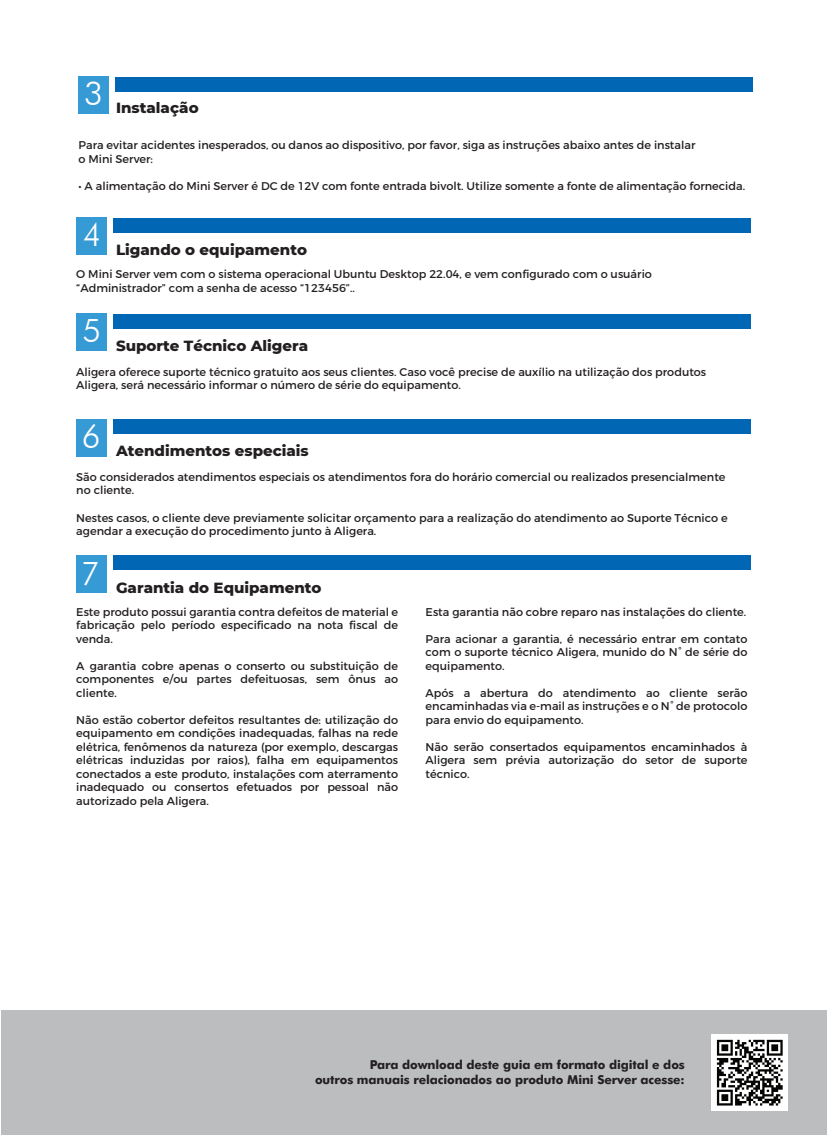
<style>
.page{position:relative;width:827px;height:1135px;background:#fff}
.page>*{position:absolute;margin:0;border:0;box-sizing:border-box;transform-origin:0 0}
.t1{font:300 32.62px "Futura BT";color:#fff}
.t2{font:800 15px "Montserrat";color:#231f20}
.t3{font:700 12.25px/14.8px "Futura BT";letter-spacing:-.01em;color:#231f20;text-align:right}
.t4{font:11.25px/13.5px "Montserrat";color:#231f20;text-align:justify}
</style>
<div class="page">
<div style="left:76px;top:218px;width:31px;height:37px;background:#369ad5"></div>
<div style="left:113px;top:218px;width:637px;height:15px;background:#0166b3"></div>
<div style="left:76px;top:314px;width:31px;height:37px;background:#369ad5"></div>
<div style="left:113px;top:314px;width:637px;height:15px;background:#0166b3"></div>
<div style="left:76px;top:419px;width:31px;height:37px;background:#369ad5"></div>
<div style="left:113px;top:419px;width:637px;height:15px;background:#0166b3"></div>
<div style="left:76px;top:555px;width:31px;height:38px;background:#369ad5"></div>
<div style="left:113px;top:555px;width:637px;height:15px;background:#0166b3"></div>
<div style="left:78px;top:76px;width:31px;height:37px;background:#369ad5"></div>
<div style="left:115px;top:77px;width:638px;height:15px;background:#0166b3"></div>
<div style="left:1px;top:1010px;width:826px;height:125px;background:#bbbdbf"></div>
<div style="left:711px;top:1034px;width:77px;height:77px;background:#fff"></div>
<svg style="left:717px;top:1040px;width:65px;height:65px"></svg>
<h2 class="t2" style="left:84px;top:97px;width:116px"><sup>3</sup> Instalação</h2>
<p class="t4" style="left:78px;top:139px;width:618px">Para evitar acidentes inesperados, ou danos ao dispositivo, por favor, siga as instruções abaixo antes de instalar o Mini Server:</p>
<p class="t4" style="left:78px;top:179px;width:668px">• A alimentação do Mini Server é DC de 12V com fonte entrada bivolt. Utilize somente a fonte de alimentação fornecida.</p>
<h1 class="t1" style="left:83px;top:215px;width:20px">4</h1>
<h2 class="t2" style="left:116px;top:239px;width:192px">Ligando o equipamento</h2>
<p class="t4" style="left:76px;top:267px;width:577px">O Mini Server vem com o sistema operacional Ubuntu Desktop 22.04, e vem configurado com o usuário “Administrador” com a senha de acesso “123456”..</p>
<h1 class="t1" style="left:83px;top:311px;width:20px">5</h1>
<h2 class="t2" style="left:116px;top:335px;width:194px">Suporte Técnico Aligera</h2>
<p class="t4" style="left:76px;top:365px;width:631px">Aligera oferece suporte técnico gratuito aos seus clientes. Caso você precise de auxílio na utilização dos produtos<br>Aligera, será necessário informar o número de série do equipamento.</p>
<h1 class="t1" style="left:82px;top:416px;width:20px">6</h1>
<h2 class="t2" style="left:116px;top:440px;width:194px">Atendimentos especiais</h2>
<p class="t4" style="left:76px;top:470px;width:650px">São considerados atendimentos especiais os atendimentos fora do horário comercial ou realizados presencialmente no cliente.</p>
<p class="t4" style="left:76px;top:511px;width:653px">Nestes casos, o cliente deve previamente solicitar orçamento para a realização do atendimento ao Suporte Técnico e agendar a execução do procedimento junto à Aligera.</p>
<h1 class="t1" style="left:81px;top:554px;width:20px">7</h1>
<h2 class="t2" style="left:116px;top:576px;width:207px">Garantia do Equipamento</h2>
<p class="t4" style="left:76px;top:605px;width:323px">Este produto possui garantia contra defeitos de material e fabricação pelo período especificado na nota fiscal de venda.</p>
<p class="t4" style="left:76px;top:659px;width:323px">A garantia cobre apenas o conserto ou substituição de componentes e/ou partes defeituosas, sem ônus ao cliente.</p>
<p class="t4" style="left:76px;top:713px;width:323px">Não estão cobertor defeitos resultantes de: utilização do equipamento em condições inadequadas, falhas na rede elétrica, fenômenos da natureza (por exemplo, descargas elétricas induzidas por raios), falha em equipamentos conectados a este produto, instalações com aterramento inadequado ou consertos efetuados por pessoal não autorizado pela Aligera.</p>
<p class="t4" style="left:425px;top:605px;width:322px">Esta garantia não cobre reparo nas instalações do cliente.</p>
<p class="t4" style="left:425px;top:632px;width:323px">Para acionar a garantia, é necessário entrar em contato com o suporte técnico Aligera, munido do N° de série do equipamento.</p>
<p class="t4" style="left:425px;top:686px;width:323px">Após a abertura do atendimento ao cliente serão encaminhadas via e-mail as instruções e o N° de protocolo para envio do equipamento.</p>
<p class="t4" style="left:425px;top:740px;width:323px">Não serão consertados equipamentos encaminhados à Aligera sem prévia autorização do setor de suporte técnico.</p>
<p class="t3" style="left:315px;top:1057px;width:371px">Para download deste guia em formato digital e dos<br>outros manuais relacionados ao produto Mini Server acesse:</p>
</div>
